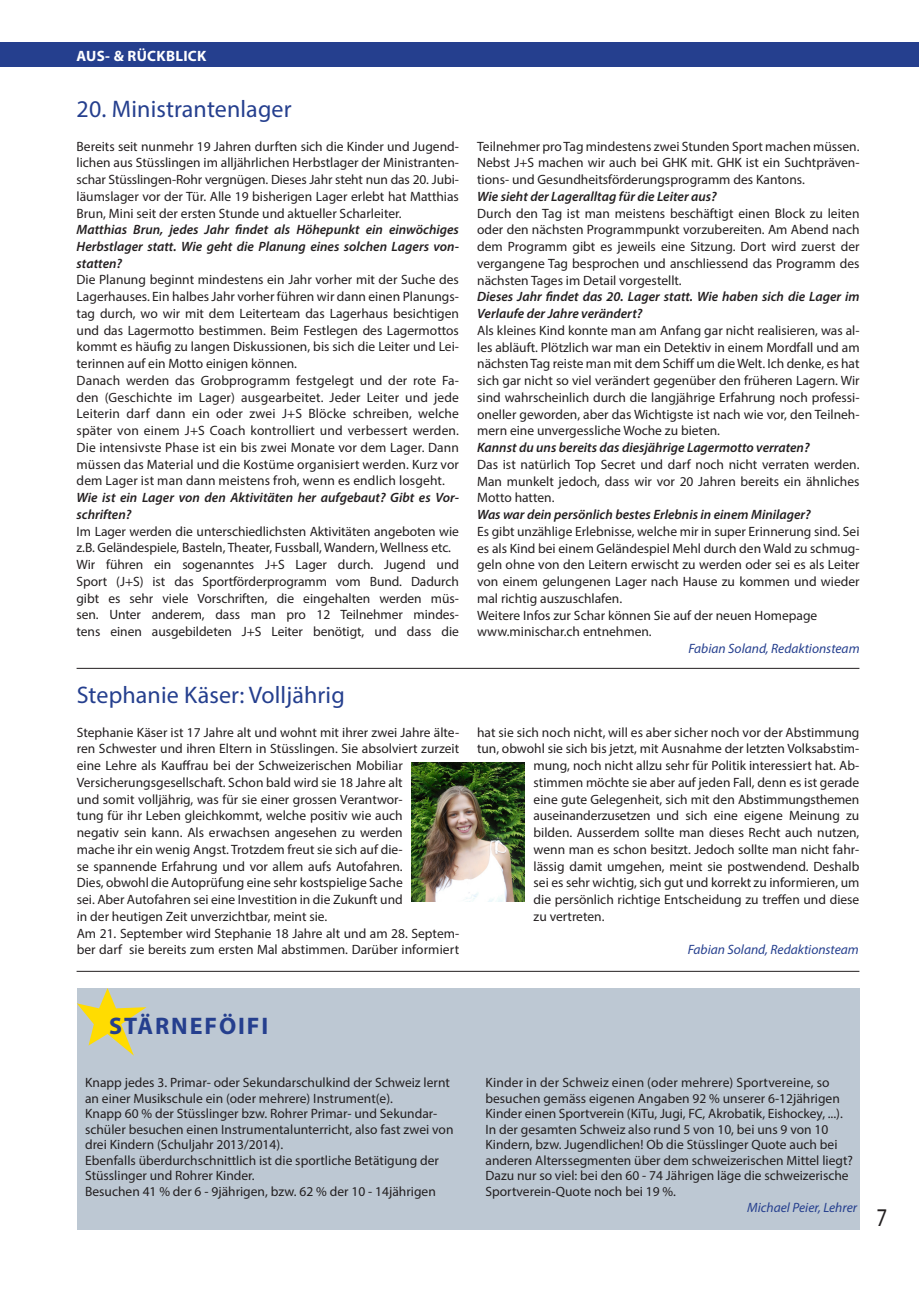
<style>
.page{position:relative;width:919px;height:1289px;background:#fff}
.page>*{position:absolute;margin:0;border:0;box-sizing:border-box;transform-origin:0 0}
.t1{font:25.65px "Myriad Pro";color:#231f20;scale:.82 1}
.t2{font:24px "Myriad Pro";letter-spacing:.005em;color:#253f8e}
.t3{font:700 24px "Myriad Pro";letter-spacing:.08em;color:#253f8e}
.t4{font:700 15px "Myriad Pro";letter-spacing:.02em;color:#fff}
.t5{font:13.5px/16.8px "Myriad Pro";color:#231f20}
.t6{font:italic 600 13.5px/16.8px "Myriad Pro";color:#231f20}
.t7{font:italic 13.5px "Myriad Pro";color:#253f8e}
</style>
<div class="page">
<div style="left:0;top:44px;width:918px;height:23px;background:#253f8e"></div>
<div style="left:0;top:43px;width:918px;height:23px;background:#253f8e"></div>
<div style="left:77px;top:987px;width:782px;height:242px;background:#bdc8d3"></div>
<svg style="left:77px;top:987px;width:69px;height:68px"></svg>
<hr style="left:77px;top:668px;width:782px;height:1px;background:#231f20">
<hr style="left:77px;top:970px;width:782px;height:1px;background:#231f20">
<img style="left:411px;top:762px;width:113px;height:139px">
<p class="t4" style="left:77px;top:46px;width:131px">AUS- &amp; RÜCKBLICK</p>
<h2 class="t2" style="left:77px;top:94px;width:216px">20. Ministrantenlager</h2>
<p class="t5" style="left:77px;top:137px;width:384px;text-align:justify">Bereits seit nunmehr 19 Jahren durften sich die Kinder und Jugend&shy;lichen aus Stüsslingen im alljährlichen Herbstlager der Ministranten&shy;schar Stüsslingen-Rohr vergnügen. Dieses Jahr steht nun das 20. Jubi&shy;läumslager vor der Tür. Alle 19 bisherigen Lager erlebt hat Matthias Brun, Mini seit der ersten Stunde und aktueller Scharleiter.</p>
<p class="t6" style="left:77px;top:221px;width:384px;text-align:justify">Matthias Brun, jedes Jahr findet als Höhepunkt ein einwöchiges Herbstlager statt. Wie geht die Planung eines solchen Lagers von&shy;statten?</p>
<p class="t5" style="left:77px;top:271px;width:384px">Die Planung beginnt mindestens ein Jahr vorher mit der Suche des Lagerhauses. Ein halbes Jahr vorher führen wir dann einen Planungs&shy;tag durch, wo wir mit dem Leiterteam das Lagerhaus besichtigen und das Lagermotto bestimmen. Beim Festlegen des Lagermottos kommt es häufig zu langen Diskussionen, bis sich die Leiter und Lei&shy;terinnen auf ein Motto einigen können.<br>Danach werden das Grobprogramm festgelegt und der rote Fa&shy;den (Geschichte im Lager) ausgearbeitet. Jeder Leiter und jede Leiterin darf dann ein oder zwei J+S Blöcke schreiben, welche später von einem J+S Coach kontrolliert und verbessert werden.<br>Die intensivste Phase ist ein bis zwei Monate vor dem Lager. Dann müssen das Material und die Kostüme organisiert werden. Kurz vor dem Lager ist man dann meistens froh, wenn es endlich losgeht.</p>
<p class="t6" style="left:77px;top:489px;width:384px">Wie ist ein Lager von den Aktivitäten her aufgebaut? Gibt es Vor&shy;schriften?</p>
<p class="t5" style="left:77px;top:522px;width:384px">Im Lager werden die unterschiedlichsten Aktivitäten angeboten wie z.B. Geländespiele, Basteln, Theater, Fussball, Wandern, Wellness etc.<br>Wir führen ein sogenanntes J+S Lager durch. Jugend und Sport (J+S) ist das Sportförderprogramm vom Bund. Dadurch gibt es sehr viele Vorschriften, die eingehalten werden müs&shy;sen. Unter anderem, dass man pro 12 Teilnehmer mindes&shy;tens einen ausgebildeten J+S Leiter benötigt, und dass die</p>
<h2 class="t2" style="left:77px;top:680px;width:269px">Stephanie Käser: Volljährig</h2>
<p class="t5" style="left:477px;top:137px;width:384px;text-align:justify">Teilnehmer pro Tag mindestens zwei Stunden Sport machen müssen.<br>Nebst J+S machen wir auch bei GHK mit. GHK ist ein Suchtpräven&shy;tions- und Gesundheitsförderungsprogramm des Kantons.</p>
<p class="t6" style="left:477px;top:188px;width:241px">Wie sieht der Lageralltag für die Leiter aus?</p>
<p class="t5" style="left:477px;top:204px;width:384px;text-align:justify">Durch den Tag ist man meistens beschäftigt einen Block zu leiten oder den nächsten Programmpunkt vorzubereiten. Am Abend nach dem Programm gibt es jeweils eine Sitzung. Dort wird zuerst der vergangene Tag besprochen und anschliessend das Programm des nächsten Tages im Detail vorgestellt.</p>
<p class="t6" style="left:477px;top:288px;width:384px">Dieses Jahr findet das 20. Lager statt. Wie haben sich die Lager im<br>Verlaufe der Jahre verändert?</p>
<p class="t5" style="left:477px;top:322px;width:384px;text-align:justify">Als kleines Kind konnte man am Anfang gar nicht realisieren, was al&shy;les abläuft. Plötzlich war man ein Detektiv in einem Mordfall und am nächsten Tag reiste man mit dem Schiff um die Welt. Ich denke, es hat sich gar nicht so viel verändert gegenüber den früheren Lagern. Wir sind wahrscheinlich durch die langjährige Erfahrung noch professi&shy;oneller geworden, aber das Wichtigste ist nach wie vor, den Teilneh&shy;mern eine unvergessliche Woche zu bieten.</p>
<p class="t6" style="left:477px;top:439px;width:334px">Kannst du uns bereits das diesjährige Lagermotto verraten?</p>
<p class="t5" style="left:477px;top:455px;width:384px;text-align:justify">Das ist natürlich Top Secret und darf noch nicht verraten werden.<br>Man munkelt jedoch, dass wir vor 20 Jahren bereits ein ähnliches Motto hatten.</p>
<p class="t6" style="left:477px;top:506px;width:335px">Was war dein persönlich bestes Erlebnis in einem Minilager?</p>
<p class="t5" style="left:477px;top:522px;width:384px">Es gibt unzählige Erlebnisse, welche mir in super Erinnerung sind. Sei es als Kind bei einem Geländespiel Mehl durch den Wald zu schmug&shy;geln ohne von den Leitern erwischt zu werden oder sei es als Leiter von einem gelungenen Lager nach Hause zu kommen und wieder mal richtig auszuschlafen.<br>Weitere Infos zur Schar können Sie auf der neuen Homepage www.minischar.ch entnehmen.</p>
<p class="t7" style="left:688px;top:640px;width:172px">Fabian Soland, Redaktionsteam</p>
<p class="t5" style="left:77px;top:723px;width:384px">Stephanie Käser ist 17 Jahre alt und wohnt mit ihrer zwei Jahre älte&shy;ren Schwester und ihren Eltern in Stüsslingen. Sie absolviert zurzeit eine Lehre als Kauffrau bei der Schweizerischen Mobiliar Versicherungsgesellschaft. Schon bald wird sie 18 Jahre alt<br>und somit volljährig, was für sie einer grossen Verantwor-<br>tung für ihr Leben gleichkommt, welche positiv wie auch<br>negativ sein kann. Als erwachsen angesehen zu werden<br>mache ihr ein wenig Angst. Trotzdem freut sie sich auf die-<br>se spannende Erfahrung und vor allem aufs Autofahren.<br>Dies, obwohl die Autoprüfung eine sehr kostspielige Sache<br>sei. Aber Autofahren sei eine Investition in die Zukunft und<br>in der heutigen Zeit unverzichtbar, meint sie.<br>Am 21. September wird Stephanie 18 Jahre alt und am 28. Septem&shy;ber darf sie bereits zum ersten Mal abstimmen. Darüber informiert</p>
<p class="t5" style="left:477px;top:723px;width:384px">hat sie sich noch nicht, will es aber sicher noch vor der Abstimmung</p>
<p class="t5" style="left:477px;top:740px;width:384px">tun, obwohl sie sich bis jetzt, mit Ausnahme der letzten Volksabstim-</p>
<p class="t5" style="left:533px;top:757px;width:327px">mung, noch nicht allzu sehr für Politik interessiert hat. Ab-</p>
<p class="t5" style="left:533px;top:773px;width:327px">stimmen möchte sie aber auf jeden Fall, denn es ist gerade</p>
<p class="t5" style="left:533px;top:790px;width:327px">eine gute Gelegenheit, sich mit den Abstimmungsthemen</p>
<p class="t5" style="left:533px;top:807px;width:327px">auseinanderzusetzen und sich eine eigene Meinung zu</p>
<p class="t5" style="left:533px;top:824px;width:327px">bilden. Ausserdem sollte man dieses Recht auch nutzen,</p>
<p class="t5" style="left:533px;top:840px;width:327px">wenn man es schon besitzt. Jedoch sollte man nicht fahr-</p>
<p class="t5" style="left:533px;top:857px;width:327px">lässig damit umgehen, meint sie postwendend. Deshalb</p>
<p class="t5" style="left:533px;top:874px;width:327px">sei es sehr wichtig, sich gut und korrekt zu informieren, um</p>
<p class="t5" style="left:533px;top:890px;width:327px">die persönlich richtige Entscheidung zu treffen und diese</p>
<p class="t5" style="left:533px;top:907px;width:72px">zu vertreten.</p>
<p class="t7" style="left:687px;top:941px;width:172px">Fabian Soland, Redaktionsteam</p>
<h2 class="t3" style="left:109px;top:1009px;width:161px">STÄRNEFÖIFI</h2>
<p class="t5" style="left:85px;top:1074px;width:370px;line-height:15.6px">Knapp jedes 3. Primar- oder Sekundarschulkind der Schweiz lernt an einer Musikschule ein (oder mehrere) Instrument(e).<br>Knapp 60 % der Stüsslinger bzw. Rohrer Primar- und Sekundar&shy;schüler besuchen einen Instrumentalunterricht, also fast zwei von drei Kindern (Schuljahr 2013/2014).<br>Ebenfalls überdurchschnittlich ist die sportliche Betätigung der Stüsslinger und Rohrer Kinder.<br>Besuchen 41 % der 6 - 9jährigen, bzw. 62 % der 10 - 14jährigen</p>
<p class="t5" style="left:485px;top:1074px;width:369px;line-height:15.6px">Kinder in der Schweiz einen (oder mehrere) Sportvereine, so besuchen gemäss eigenen Angaben 92 % unserer 6-12jährigen Kinder einen Sportverein (KiTu, Jugi, FC, Akrobatik, Eishockey, ...).<br>In der gesamten Schweiz also rund 5 von 10, bei uns 9 von 10<br>Kindern, bzw. Jugendlichen! Ob die Stüsslinger Quote auch bei anderen Alterssegmenten über dem schweizerischen Mittel liegt?<br>Dazu nur so viel: bei den 60 - 74 Jährigen läge die schweizerische Sportverein-Quote noch bei 19 %.</p>
<p class="t7" style="left:747px;top:1198px;width:111px">Michael Peier, Lehrer</p>
<h1 class="t1" style="left:876px;top:1201px;width:15px">7</h1>
</div>
